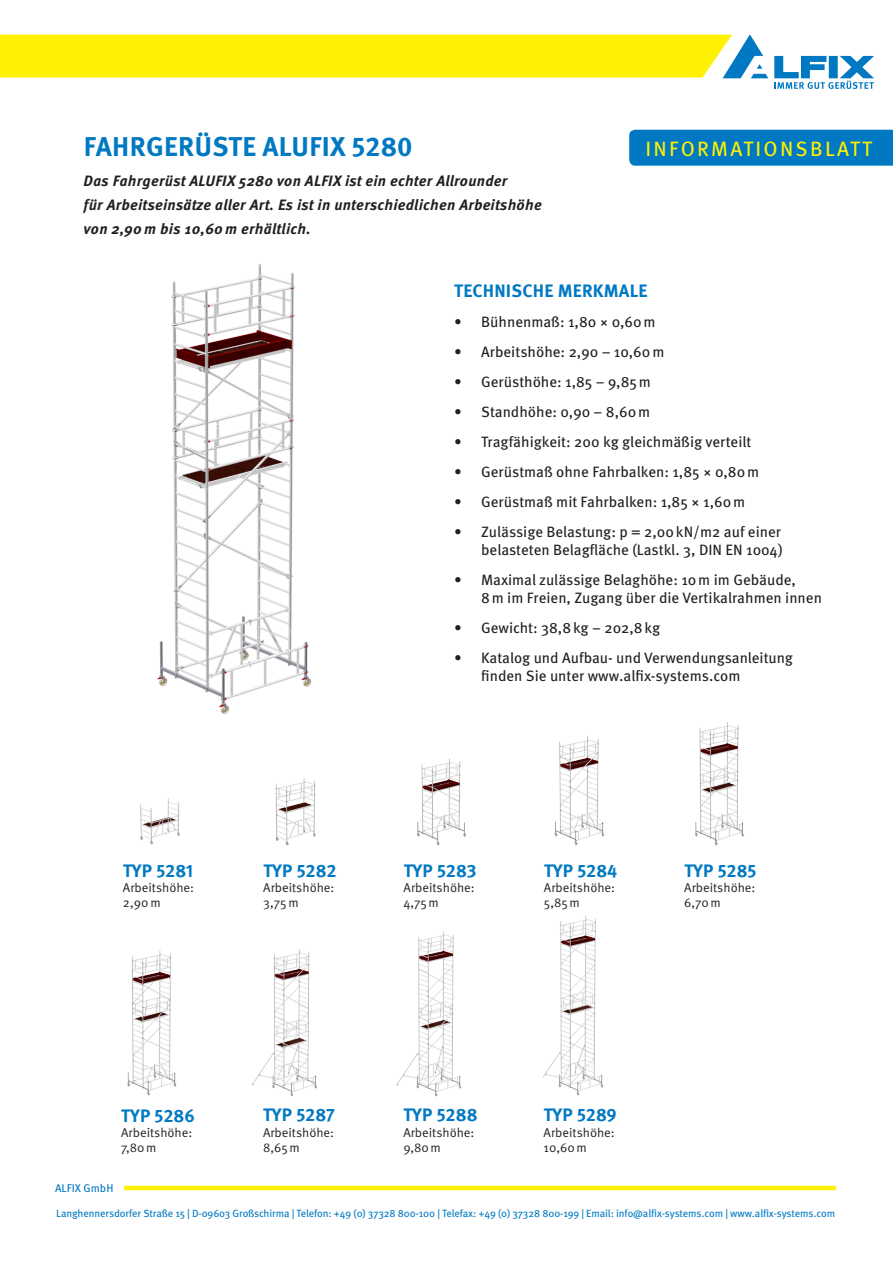
<style>
.page{position:relative;width:893px;height:1263px;background:#fff}
.page>*{position:absolute;margin:0;border:0;box-sizing:border-box;transform-origin:0 0}
.t1{font:700 27.15px "Meta Pro";letter-spacing:.01em;color:#0079c2}
.t2{font:20.85px "Meta Pro";letter-spacing:.11em;color:#fff101}
.t3{font:700 18px "Meta Pro";color:#0079c2}
.t4{font:15px/18px "Meta Pro";color:#231f20}
.t5{font:italic 700 15px/24px "Meta Pro";letter-spacing:.02em;color:#231f20}
.t6{font:12.75px "Meta Pro";color:#231f20}
.t7{font:11.25px "Meta Pro";color:#0079c2}
.t8{font:10.5px "Meta Pro";letter-spacing:-.01em;color:#0079c2}
</style>
<div class="page">
<hr style="left:124px;top:1186px;width:712px;height:4px;background:#fff101">
<svg style="left:0;top:34px;width:874px;height:55px"></svg>
<div style="left:629px;top:130px;width:264px;height:36px;background:#0079c2"></div>
<img style="left:157px;top:264px;width:154px;height:450px">
<img style="left:140px;top:706px;width:84px;height:138px">
<img style="left:252px;top:949px;width:65px;height:147px">
<img style="left:253px;top:707px;width:63px;height:138px">
<img style="left:396px;top:931px;width:66px;height:165px">
<img style="left:416px;top:758px;width:50px;height:87px">
<img style="left:544px;top:916px;width:59px;height:179px">
<img style="left:554px;top:736px;width:50px;height:109px">
<img style="left:695px;top:722px;width:49px;height:123px">
<img style="left:127px;top:950px;width:50px;height:145px">
<p class="t1" style="left:84px;top:130px;width:330px">FAHRGERÜSTE ALUFIX 5280</p>
<p class="t2" style="left:645px;top:135px;width:228px">INFORMATIONSBLATT</p>
<p class="t5" style="left:84px;top:170px;width:460px">Das Fahrgerüst ALUFIX 5280 von ALFIX ist ein echter Allrounder<br>für Arbeitseinsätze aller Art. Es ist in unterschiedlichen Arbeitshöhe von 2,90 m bis 10,60 m erhältlich.</p>
<p class="t3" style="left:454px;top:279px;width:195px">TECHNISCHE MERKMALE</p>
<p class="t4" style="left:454px;top:313px;width:203px">• Bühnenmaß: 1,80 × 0,60m</p>
<p class="t4" style="left:454px;top:343px;width:212px">• Arbeitshöhe: 2,90 – 10,60m</p>
<p class="t4" style="left:454px;top:373px;width:198px">• Gerüsthöhe: 1,85 – 9,85m</p>
<p class="t4" style="left:454px;top:403px;width:198px">• Standhöhe: 0,90 – 8,60m</p>
<p class="t4" style="left:454px;top:433px;width:299px">• Tragfähigkeit: 200 kg gleichmäßig verteilt</p>
<p class="t4" style="left:454px;top:463px;width:307px">• Gerüstmaß ohne Fahrbalken: 1,85 × 0,80m</p>
<p class="t4" style="left:454px;top:493px;width:293px">• Gerüstmaß mit Fahrbalken: 1,85 × 1,60m</p>
<p class="t4" style="left:454px;top:523px;width:330px;text-align:right">• Zulässige Belastung: p = 2,00kN/m2 auf einer belasteten Belagfläche (Lastkl. 3, DIN EN 1004)</p>
<p class="t4" style="left:481px;top:571px;width:342px;text-indent:-27px">• Maximal zulässige Belaghöhe: 10m im Gebäude,<br>8m im Freien, Zugang über die Vertikalrahmen innen</p>
<p class="t4" style="left:454px;top:619px;width:208px">• Gewicht: 38,8kg – 202,8kg</p>
<p class="t4" style="left:481px;top:649px;width:313px;text-indent:-27px">• Katalog und Aufbau- und Verwendungsanleitung finden Sie unter www.alfix-systems.com</p>
<p class="t3" style="left:123px;top:859px;width:72px">TYP 5281</p>
<p class="t6" style="left:123px;top:880px;width:73px">Arbeitshöhe:</p>
<p class="t6" style="left:123px;top:895px;width:39px">2,90 m</p>
<p class="t3" style="left:263px;top:859px;width:75px">TYP 5282</p>
<p class="t6" style="left:263px;top:880px;width:73px">Arbeitshöhe:</p>
<p class="t6" style="left:263px;top:895px;width:37px">3,75 m</p>
<p class="t3" style="left:404px;top:859px;width:74px">TYP 5283</p>
<p class="t6" style="left:404px;top:880px;width:73px">Arbeitshöhe:</p>
<p class="t6" style="left:404px;top:895px;width:37px">4,75m</p>
<p class="t3" style="left:544px;top:859px;width:75px">TYP 5284</p>
<p class="t6" style="left:544px;top:880px;width:73px">Arbeitshöhe:</p>
<p class="t6" style="left:544px;top:895px;width:37px">5,85m</p>
<p class="t3" style="left:684px;top:859px;width:74px">TYP 5285</p>
<p class="t6" style="left:684px;top:880px;width:73px">Arbeitshöhe:</p>
<p class="t6" style="left:684px;top:895px;width:38px">6,70m</p>
<p class="t3" style="left:121px;top:1104px;width:75px">TYP 5286</p>
<p class="t6" style="left:121px;top:1124px;width:73px">Arbeitshöhe:</p>
<p class="t6" style="left:121px;top:1140px;width:37px">7,80m</p>
<p class="t7" style="left:55px;top:1181px;width:60px">ALFIX GmbH</p>
<p class="t3" style="left:263px;top:1104px;width:74px">TYP 5287</p>
<p class="t6" style="left:263px;top:1124px;width:73px">Arbeitshöhe:</p>
<p class="t6" style="left:263px;top:1139px;width:38px">8,65m</p>
<p class="t3" style="left:403px;top:1104px;width:76px">TYP 5288</p>
<p class="t6" style="left:403px;top:1124px;width:73px">Arbeitshöhe:</p>
<p class="t6" style="left:403px;top:1139px;width:39px">9,80m</p>
<p class="t3" style="left:544px;top:1104px;width:75px">TYP 5289</p>
<p class="t6" style="left:544px;top:1124px;width:73px">Arbeitshöhe:</p>
<p class="t6" style="left:544px;top:1139px;width:45px">10,60m</p>
<p class="t8" style="left:56px;top:1206px;width:780px">Langhennersdorfer Straße 15 | D-09603 Großschirma | Telefon: +49 (0) 37328 800-100 | Telefax: +49 (0) 37328 800-199 | Email: info@alfix-systems.com | www.alfix-systems.com</p>
</div>
